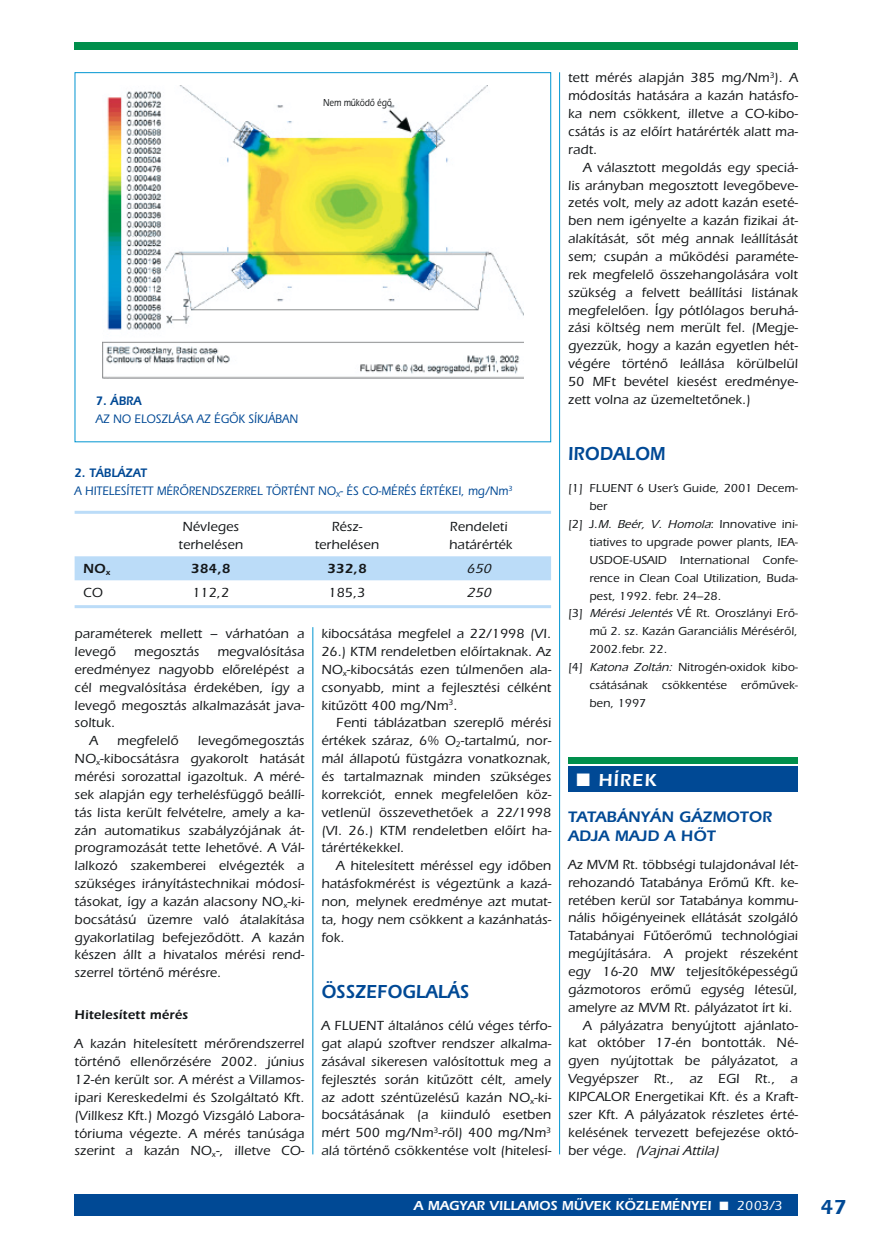
<style>
.page{position:relative;width:872px;height:1254px;background:#fff}
.page>*{position:absolute;margin:0;border:0;box-sizing:border-box;transform-origin:0 0}
.t1{font:600 21px "Itc Eras H";color:#004995}
.t2{font:600 19.5px "Itc Eras H";letter-spacing:.015em;color:#004995;scale:.9 1}
.t3{font:600 18px "Itc Eras H";letter-spacing:.055em;color:#fff}
.t4{font:600 15.75px/19.5px "Itc Eras H";letter-spacing:.01em;color:#004995}
.t5{font:500 13.65px/17.9px "Itc Eras H";letter-spacing:.01em;color:#141719;text-align:justify}
.t6{font:italic 500 13.65px "Itc Eras H";letter-spacing:.01em;color:#141719}
.t7{font:600 13.65px "Itc Eras H";letter-spacing:.01em;color:#141719}
.t8{font:600 13.5px "Itc Eras H";letter-spacing:.005em;color:#fff}
.t9{font:600 13.2px "Itc Eras H";letter-spacing:.015em;color:#141719}
.t10{font:500 12.75px/17.9px "Itc Eras H";letter-spacing:.005em;color:#004995;scale:.9 1}
.t11{font:600 12.75px "Itc Eras H";color:#004995;scale:.9 1}
.t12{font:500 12px "Itc Eras H";letter-spacing:.01em;color:#141719}
.t13{font:500 10.5px "Itc Eras H";color:#141719;scale:.8 1}
.s1{font-weight:600}
.s2{font-style:italic}
.s3{font-style:normal}
.s4{font-weight:500}
</style>
<div class="page">
<hr style="left:559px;top:72px;width:1px;height:1082px;background:#0095d1">
<div style="left:75px;top:43px;width:722px;height:7px;background:#008f4c"></div>
<div style="left:75px;top:1195px;width:722px;height:21px;background:#004995"></div>
<hr style="left:75px;top:511px;width:476px;height:3px;background:#bbdcf8">
<div style="left:75px;top:556px;width:476px;height:24px;background:#bbdcf8"></div>
<hr style="left:75px;top:605px;width:476px;height:3px;background:#bbdcf8">
<img style="left:103px;top:86px;width:420px;height:293px">
<hr style="left:312px;top:627px;width:1px;height:527px;background:#0095d1">
<div style="left:568px;top:757px;width:229px;height:6px;background:#008f4c"></div>
<div style="left:568px;top:766px;width:229px;height:26px;background:#004995"></div>
<p class="t13" style="left:323px;top:99px;width:87px">Nem mûködô égô</p>
<p class="t11" style="left:96px;top:397px;width:52px">7. ÁBRA</p>
<p class="t10" style="left:96px;top:411px;width:226px">AZ NO ELOSZLÁSA AZ ÉGÔK SÍKJÁBAN</p>
<p class="t10" style="left:75px;top:466px;width:488px"><span class="s1">2. TÁBLÁZAT<br></span>A HITELESÍTETT MÉRÔRENDSZERREL TÖRTÉNT NO<sub>X</sub>- ÉS CO-MÉRÉS ÉRTÉKEI, mg/Nm<sup>3</sup></p>
<p class="t5" style="left:182px;top:519px;width:58px">Névleges</p>
<p class="t5" style="left:331px;top:519px;width:32px">Rész-</p>
<p class="t5" style="left:450px;top:519px;width:59px">Rendeleti</p>
<p class="t5" style="left:178px;top:537px;width:66px">terhelésen</p>
<p class="t5" style="left:315px;top:537px;width:66px">terhelésen</p>
<p class="t5" style="left:449px;top:537px;width:65px">határérték</p>
<p class="t7" style="left:83px;top:564px;width:29px">NO<sub>x</sub></p>
<p class="t7" style="left:191px;top:564px;width:41px">384,8</p>
<p class="t7" style="left:327px;top:564px;width:41px">332,8</p>
<p class="t6" style="left:466px;top:564px;width:28px">650</p>
<p class="t5" style="left:83px;top:585px;width:21px">CO</p>
<p class="t5" style="left:192px;top:585px;width:38px">112,2</p>
<p class="t5" style="left:328px;top:585px;width:38px">185,3</p>
<p class="t6" style="left:466px;top:588px;width:28px">250</p>
<p class="t5" style="left:75px;top:626px;width:231px">paraméterek mellett – várhatóan a levegô</p>
<p class="t5" style="left:134px;top:644px;width:66px">megosztás</p>
<p class="t5" style="left:217px;top:644px;width:88px">megvalósítása</p>
<p class="t5" style="left:75px;top:662px;width:231px">eredményez nagyobb elôrelépést a</p>
<p class="t5" style="left:75px;top:680px;width:231px">cél megvalósítása érdekében, így a</p>
<p class="t5" style="left:75px;top:698px;width:231px">levegô megosztás alkalmazását java-</p>
<p class="t5" style="left:75px;top:716px;width:42px">soltuk.</p>
<p class="t5" style="left:89px;top:733px;width:10px">A</p>
<p class="t5" style="left:117px;top:733px;width:63px">megfelelô</p>
<p class="t5" style="left:75px;top:733px;width:231px;text-indent:123px">levegômegosztás NO<sub>x</sub>-kibocsátásra gyakorolt hatását mérési sorozattal igazoltuk. A méré&shy;sek alapján egy terhelésfüggô beállí&shy;tás lista került felvételre, amely a ka&shy;zán automatikus szabályzójának át&shy;programozását tette lehetôvé. A Vál&shy;lalkozó szakemberei elvégezték a szükséges irányítástechnikai módosí&shy;tásokat, így a kazán alacsony NO<sub>x</sub>-ki&shy;bocsátású üzemre való átalakítása gyakorlatilag befejezôdött. A kazán készen állt a hivatalos mérési rend&shy;szerrel történô mérésre.</p>
<p class="t9" style="left:75px;top:1011px;width:115px">Hitelesített mérés</p>
<p class="t5" style="left:75px;top:1036px;width:231px">A kazán hitelesített mérôrendszerrel történô ellenôrzésére 2002. június 12-én került sor. A mérést a Villamos&shy;ipari Kereskedelmi és Szolgáltató Kft. (Villkesz Kft.) Mozgó Vizsgáló Labora&shy;tóriuma végezte. A mérés tanúsága szerint a kazán NO<sub>x</sub>-, illetve CO-</p>
<p class="t5" style="left:321px;top:626px;width:231px">kibocsátása megfelel a 22/1998 (VI.<br>26.) KTM rendeletben elôírtaknak. Az NO<sub>x</sub>-kibocsátás ezen túlmenôen ala&shy;csonyabb, mint a fejlesztési célként kitûzött 400 mg/Nm<sup>3</sup>.</p>
<p class="t5" style="left:321px;top:716px;width:231px;text-indent:15px">Fenti táblázatban szereplô mérési értékek száraz, 6% O<sub>2</sub>-tartalmú, nor&shy;mál állapotú füstgázra vonatkoznak, és tartalmaznak minden szükséges korrekciót, ennek megfelelôen köz&shy;vetlenül összevethetôek a 22/1998 (VI. 26.) KTM rendeletben elôírt ha&shy;tárértékekkel.</p>
<p class="t5" style="left:321px;top:858px;width:231px;text-indent:15px">A hitelesített méréssel egy idôben hatásfokmérést is végeztünk a kazá&shy;non, melynek eredménye azt mutat&shy;ta, hogy nem csökkent a kazánhatás&shy;fok.</p>
<h2 class="t2" style="left:321px;top:985px;width:166px">ÖSSZEFOGLALÁS</h2>
<p class="t5" style="left:321px;top:1018px;width:231px">A FLUENT általános célú véges térfo&shy;gat alapú szoftver rendszer alkalma&shy;zásával sikeresen valósítottuk meg a fejlesztés során kitûzött célt, amely az adott széntüzelésû kazán NO<sub>x</sub>-ki&shy;bocsátásának (a kiinduló esetben mért 500 mg/Nm<sup>3</sup>-rôl) 400 mg/Nm<sup>3 </sup>alá történô csökkentése volt (hitelesí-</p>
<p class="t5" style="left:568px;top:71px;width:231px">tett mérés alapján 385 mg/Nm<sup>3</sup>). A módosítás hatására a kazán hatásfo&shy;ka nem csökkent, illetve a CO-kibo&shy;csátás is az elôírt határérték alatt ma&shy;radt.</p>
<p class="t5" style="left:568px;top:160px;width:231px;text-indent:15px">A választott megoldás egy speciá&shy;lis arányban megosztott levegôbeve&shy;zetés volt, mely az adott kazán eseté&shy;ben nem igényelte a kazán fizikai át&shy;alakítását, sôt még annak leállítását sem; csupán a mûködési paraméte&shy;rek megfelelô összehangolására volt szükség a felvett beállítási listának megfelelôen. Így pótlólagos beruhá&shy;zási költség nem merült fel. (Megje&shy;gyezzük, hogy a kazán egyetlen hét&shy;végére történô leállása körülbelül 50 MFt bevétel kiesést eredménye&shy;zett volna az üzemeltetônek.)</p>
<h2 class="t2" style="left:568px;top:447px;width:110px">IRODALOM</h2>
<p class="t12" style="left:568px;top:484px;width:231px">[1] FLUENT 6 User’s Guide, 2001 Decem-</p>
<p class="t12" style="left:589px;top:502px;width:19px">ber</p>
<p class="t12" style="left:568px;top:520px;width:231px">[2] J.<span class="s2">M. Beér, V. Homola</span>: Innovative ini-</p>
<p class="t12" style="left:589px;top:538px;width:210px">tiatives to upgrade power plants, IEA-</p>
<p class="t12" style="left:589px;top:556px;width:210px">USDOE-USAID International Confe-</p>
<p class="t12" style="left:589px;top:574px;width:210px">rence in Clean Coal Utilization, Buda-</p>
<p class="t12" style="left:589px;top:592px;width:133px">pest, 1992. febr. 24–28.</p>
<p class="t12" style="left:568px;top:609px;width:231px">[3] <span class="s2">Mérési Jelentés</span> VÉ Rt. Oroszlányi Erô-</p>
<p class="t12" style="left:589px;top:627px;width:210px">mû 2. sz. Kazán Garanciális Mérésérôl,</p>
<p class="t12" style="left:589px;top:645px;width:79px">2002.febr. 22.</p>
<p class="t12" style="left:568px;top:663px;width:231px">[4] <span class="s2">Katona Zoltán:</span> Nitrogén-oxidok kibo-</p>
<p class="t12" style="left:589px;top:681px;width:210px">csátásának csökkentése erômûvek-</p>
<p class="t12" style="left:589px;top:699px;width:58px">ben, 1997</p>
<h3 class="t3" style="left:576px;top:774px;width:81px">■ HÍREK</h3>
<p class="t4" style="left:568px;top:809px;width:205px">TATABÁNYÁN GÁZMOTOR<br>ADJA MAJD A HÔT</p>
<p class="t5" style="left:568px;top:857px;width:231px">Az MVM Rt. többségi tulajdonával lét-</p>
<p class="t5" style="left:568px;top:875px;width:231px">rehozandó Tatabánya Erômû Kft. ke-</p>
<p class="t5" style="left:568px;top:893px;width:231px">retében kerül sor Tatabánya kommu-</p>
<p class="t5" style="left:568px;top:911px;width:231px">nális hôigényeinek ellátását szolgáló</p>
<p class="t5" style="left:568px;top:928px;width:231px">Tatabányai Fûtôerômû technológiai</p>
<p class="t5" style="left:568px;top:946px;width:231px">megújítására. A projekt részeként</p>
<p class="t5" style="left:568px;top:964px;width:231px">egy 16-20 MW teljesítôképességû</p>
<p class="t5" style="left:568px;top:982px;width:231px">gázmotoros erômû egység létesül,</p>
<p class="t5" style="left:568px;top:1000px;width:226px">amelyre az MVM Rt. pályázatot írt ki.</p>
<p class="t5" style="left:583px;top:1018px;width:216px">A pályázatra benyújtott ajánlato-</p>
<p class="t5" style="left:568px;top:1036px;width:231px">kat október 17-én bontották. Né-</p>
<p class="t5" style="left:568px;top:1053px;width:231px">gyen nyújtottak be pályázatot, a</p>
<p class="t5" style="left:568px;top:1071px;width:231px">Vegyépszer Rt., az EGI Rt., a</p>
<p class="t5" style="left:568px;top:1089px;width:231px">KIPCALOR Energetikai Kft. és a Kraft-</p>
<p class="t5" style="left:568px;top:1107px;width:231px">szer Kft. A pályázatok részletes érté-</p>
<p class="t5" style="left:568px;top:1125px;width:231px">kelésének tervezett befejezése októ-</p>
<p class="t6" style="left:568px;top:1145px;width:154px"><span class="s3">ber vége.</span> (Vajnai Attila)</p>
<p class="t8" style="left:414px;top:1201px;width:370px">A MAGYAR VILLAMOS MÛVEK KÖZLEMÉNYEI ■ <span class="s4">2003/3</span></p>
<h1 class="t1" style="left:820px;top:1200px;width:28px">47</h1>
</div>
